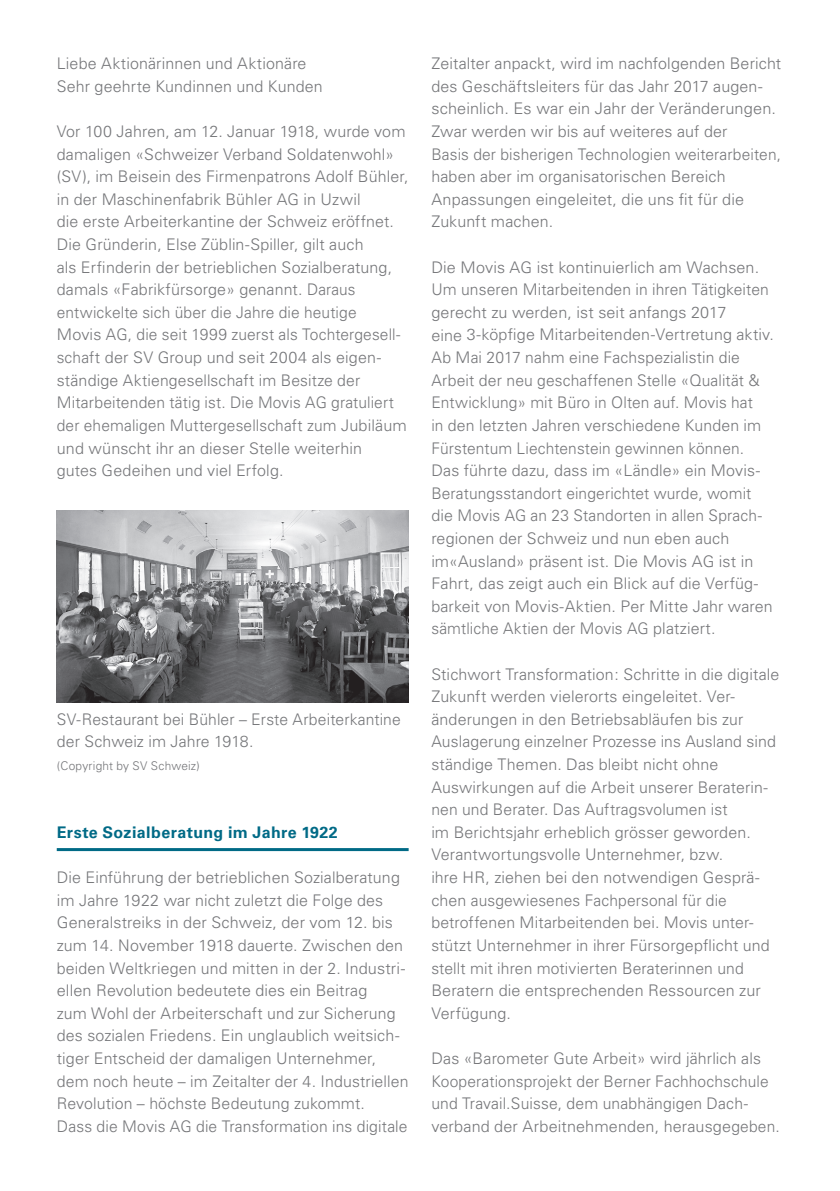
<style>
.page{position:relative;width:840px;height:1191px;background:#fff}
.page>*{position:absolute;margin:0;border:0;box-sizing:border-box;transform-origin:0 0}
.t1{font:300 16px/22.6px "Univers LT Std";letter-spacing:.01em;color:#757679}
.t2{font:700 16px "Univers LT Std";letter-spacing:.025em;color:#006a86}
.t3{font:300 12px "Univers LT Std";letter-spacing:.02em;color:#757679}
</style>
<div class="page">
<hr style="left:57px;top:848px;width:351px;height:3px;background:#006a86">
<img style="left:57px;top:510px;width:351px;height:192px">
<p class="t1" style="left:57px;top:52px;width:267px">Liebe Aktionärinnen und Aktionäre<br>Sehr geehrte Kundinnen und Kunden</p>
<p class="t1" style="left:57px;top:120px;width:353px">Vor 100 Jahren, am 12. Januar 1918, wurde vom damaligen «Schweizer Verband Soldatenwohl» (SV), im Beisein des Firmenpatrons Adolf Bühler, in der Maschinenfabrik Bühler AG in Uzwil<br>die erste Arbeiterkantine der Schweiz eröffnet.<br>Die Gründerin, Else Züblin-Spiller, gilt auch<br>als Erfinderin der betrieblichen Sozialberatung, damals «Fabrikfürsorge» genannt. Daraus entwickelte sich über die Jahre die heutige<br>Movis AG, die seit 1999 zuerst als Tochtergesell&shy;schaft der SV Group und seit 2004 als eigen&shy;ständige Aktiengesellschaft im Besitze der Mitarbeitenden tätig ist. Die Movis AG gratuliert der ehemaligen Muttergesellschaft zum Jubiläum und wünscht ihr an dieser Stelle weiterhin<br>gutes Gedeihen und viel Erfolg.</p>
<p class="t1" style="left:57px;top:708px;width:345px">SV-Restaurant bei Bühler – Erste Arbeiterkantine der Schweiz im Jahre 1918.</p>
<p class="t3" style="left:57px;top:758px;width:144px">(Copyright by SV Schweiz)</p>
<p class="t2" style="left:57px;top:823px;width:282px">Erste Sozialberatung im Jahre 1922</p>
<p class="t1" style="left:57px;top:866px;width:353px">Die Einführung der betrieblichen Sozialberatung im Jahre 1922 war nicht zuletzt die Folge des Generalstreiks in der Schweiz, der vom 12. bis zum 14. November 1918 dauerte. Zwischen den beiden Weltkriegen und mitten in der 2. Industri&shy;ellen Revolution bedeutete dies ein Beitrag<br>zum Wohl der Arbeiterschaft und zur Sicherung des sozialen Friedens. Ein unglaublich weitsich&shy;tiger Entscheid der damaligen Unternehmer, dem noch heute – im Zeitalter der 4. Industriellen Revolution – höchste Bedeutung zukommt.<br>Dass die Movis AG die Transformation ins digitale</p>
<p class="t1" style="left:431px;top:52px;width:351px">Zeitalter anpackt, wird im nachfolgenden Bericht des Geschäftsleiters für das Jahr 2017 augen&shy;scheinlich. Es war ein Jahr der Veränderungen.<br>Zwar werden wir bis auf weiteres auf der<br>Basis der bisherigen Technologien weiterarbeiten, haben aber im organisatorischen Bereich Anpassungen eingeleitet, die uns fit für die Zukunft machen.</p>
<p class="t1" style="left:431px;top:256px;width:344px">Die Movis AG ist kontinuierlich am Wachsen.<br>Um unseren Mitarbeitenden in ihren Tätigkeiten gerecht zu werden, ist seit anfangs 2017<br>eine 3-köpfige Mitarbeitenden-Vertretung aktiv.<br>Ab Mai 2017 nahm eine Fachspezialistin die Arbeit der neu geschaffenen Stelle «Qualität &amp; Entwicklung» mit Büro in Olten auf. Movis hat<br>in den letzten Jahren verschiedene Kunden im Fürstentum Liechtenstein gewinnen können.<br>Das führte dazu, dass im «Ländle» ein Movis-Beratungsstandort eingerichtet wurde, womit die Movis AG an 23 Standorten in allen Sprach&shy;regionen der Schweiz und nun eben auch im«Ausland» präsent ist. Die Movis AG ist in Fahrt, das zeigt auch ein Blick auf die Verfüg&shy;barkeit von Movis-Aktien. Per Mitte Jahr waren sämtliche Aktien der Movis AG platziert.</p>
<p class="t1" style="left:431px;top:662px;width:349px">Stichwort Transformation: Schritte in die digitale Zukunft werden vielerorts eingeleitet. Ver&shy;änderungen in den Betriebsabläufen bis zur Auslagerung einzelner Prozesse ins Ausland sind ständige Themen. Das bleibt nicht ohne Auswirkungen auf die Arbeit unserer Beraterin&shy;nen und Berater. Das Auftragsvolumen ist<br>im Berichtsjahr erheblich grösser geworden.<br>Verantwortungsvolle Unternehmer, bzw.<br>ihre HR, ziehen bei den notwendigen Gesprä&shy;chen ausgewiesenes Fachpersonal für die betroffenen Mitarbeitenden bei. Movis unter&shy;stützt Unternehmer in ihrer Fürsorgepflicht und stellt mit ihren motivierten Beraterinnen und Beratern die entsprechenden Ressourcen zur Verfügung.</p>
<p class="t1" style="left:431px;top:1047px;width:350px">Das «Barometer Gute Arbeit» wird jährlich als Kooperationsprojekt der Berner Fachhochschule und Travail.Suisse, dem unabhängigen Dach&shy;verband der Arbeitnehmenden, herausgegeben.</p>
</div>
